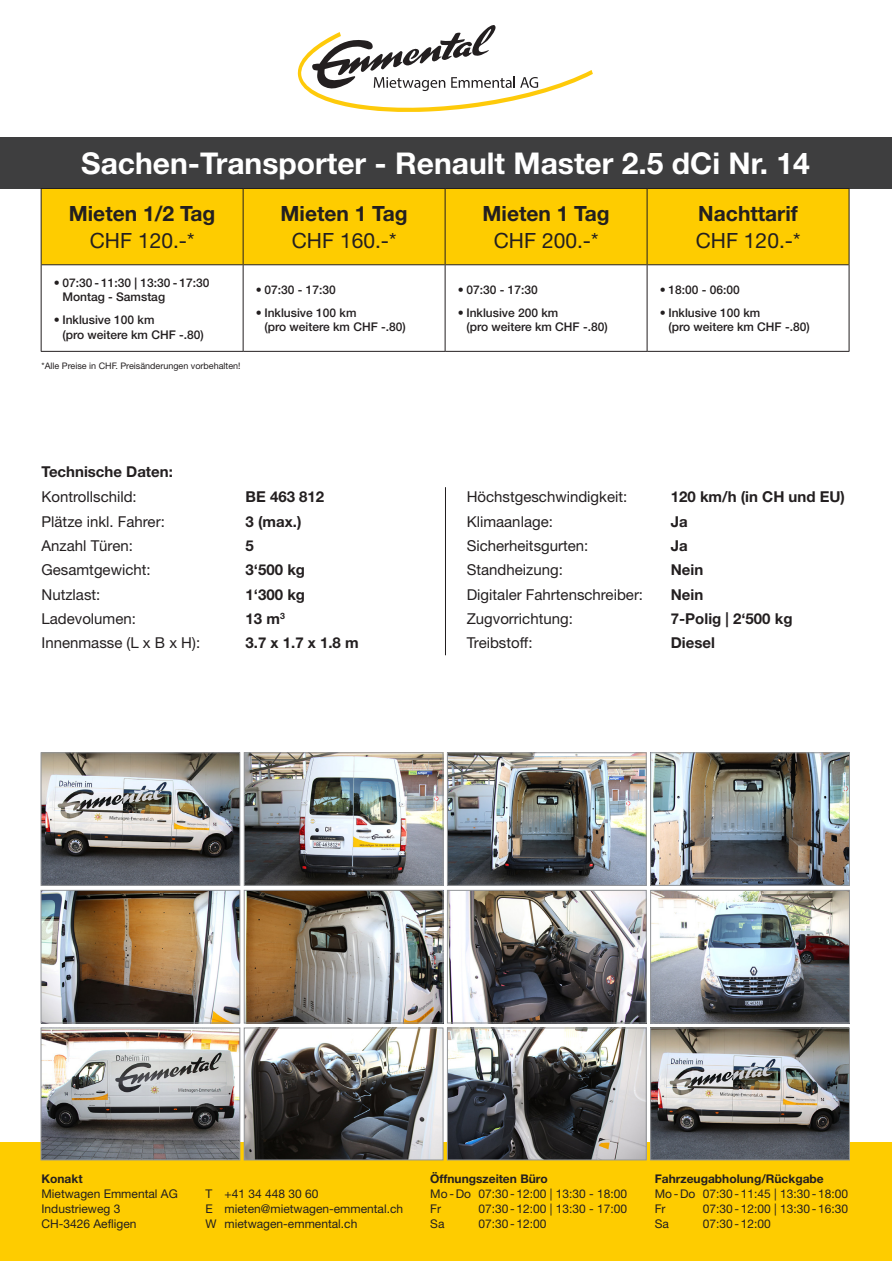
<style>
.page{position:relative;width:892px;height:1261px;background:#fff}
.page>*{position:absolute;margin:0;border:0;box-sizing:border-box;transform-origin:0 0}
.t1{font:700 30px "Helvetica Neue";color:#fff}
.t2{font:700 21px "Helvetica Neue";color:#231f20}
.t3{font:21px "Helvetica Neue";color:#231f20}
.t4{font:15px "Helvetica Neue";color:#231f20}
.t5{font:700 15px "Helvetica Neue";color:#231f20}
.t6{font:12px/15px "Helvetica Neue";color:#231f20}
.t7{font:500 12px/14.4px "Helvetica Neue";color:#231f20}
.t8{font:700 12px "Helvetica Neue";color:#231f20}
.t9{font:9px "Helvetica Neue";color:#231f20}
</style>
<div class="page">
<div style="left:0;top:1143px;width:892px;height:118px;background:#fecc00"></div>
<svg style="left:297px;top:25px;width:296px;height:87px"></svg>
<hr style="left:445px;top:487px;width:1px;height:168px;background:#231f20">
<img style="left:43px;top:754px;width:195px;height:130px">
<div style="left:41px;top:752px;width:199px;height:134px;border:1px solid #939598"></div>
<img style="left:246px;top:754px;width:195px;height:130px">
<div style="left:244px;top:752px;width:199px;height:134px;border:1px solid #939598"></div>
<img style="left:449px;top:754px;width:196px;height:130px">
<div style="left:447px;top:752px;width:200px;height:134px;border:1px solid #939598"></div>
<img style="left:652px;top:754px;width:196px;height:130px">
<div style="left:650px;top:752px;width:200px;height:134px;border:1px solid #939598"></div>
<img style="left:43px;top:892px;width:195px;height:129px">
<div style="left:41px;top:890px;width:199px;height:133px;border:1px solid #939598"></div>
<img style="left:652px;top:1030px;width:196px;height:128px">
<div style="left:650px;top:1028px;width:200px;height:132px;border:1px solid #939598"></div>
<img style="left:449px;top:1030px;width:196px;height:128px">
<div style="left:447px;top:1028px;width:200px;height:132px;border:1px solid #939598"></div>
<img style="left:246px;top:1030px;width:195px;height:128px">
<div style="left:244px;top:1028px;width:199px;height:132px;border:1px solid #939598"></div>
<img style="left:43px;top:1030px;width:195px;height:128px">
<div style="left:41px;top:1028px;width:199px;height:132px;border:1px solid #939598"></div>
<img style="left:652px;top:892px;width:196px;height:129px">
<div style="left:650px;top:890px;width:200px;height:133px;border:1px solid #939598"></div>
<img style="left:449px;top:892px;width:196px;height:129px">
<div style="left:447px;top:890px;width:200px;height:133px;border:1px solid #939598"></div>
<img style="left:246px;top:892px;width:195px;height:129px">
<div style="left:244px;top:890px;width:199px;height:133px;border:1px solid #939598"></div>
<div style="left:0;top:137px;width:892px;height:51px;background:#3e3e3f"></div>
<div style="left:42px;top:189px;width:807px;height:76px;background:#fecc00"></div>
<hr style="left:42px;top:265px;width:201px;height:1px;background:#231f20">
<hr style="left:243px;top:265px;width:202px;height:1px;background:#231f20">
<hr style="left:445px;top:265px;width:202px;height:1px;background:#231f20">
<hr style="left:647px;top:265px;width:202px;height:1px;background:#231f20">
<hr style="left:41px;top:188px;width:202px;height:1px;background:#231f20">
<hr style="left:41px;top:189px;width:1px;height:76px;background:#231f20">
<hr style="left:243px;top:188px;width:202px;height:1px;background:#231f20">
<hr style="left:243px;top:189px;width:1px;height:76px;background:#231f20">
<hr style="left:445px;top:188px;width:202px;height:1px;background:#231f20">
<hr style="left:445px;top:189px;width:1px;height:76px;background:#231f20">
<hr style="left:647px;top:188px;width:202px;height:1px;background:#231f20">
<hr style="left:647px;top:189px;width:1px;height:76px;background:#231f20">
<hr style="left:849px;top:189px;width:1px;height:76px;background:#231f20">
<hr style="left:41px;top:265px;width:1px;height:86px;background:#231f20">
<hr style="left:243px;top:265px;width:1px;height:86px;background:#231f20">
<hr style="left:445px;top:265px;width:1px;height:86px;background:#231f20">
<hr style="left:647px;top:265px;width:1px;height:86px;background:#231f20">
<hr style="left:849px;top:265px;width:1px;height:86px;background:#231f20">
<hr style="left:41px;top:351px;width:202px;height:1px;background:#231f20">
<hr style="left:243px;top:351px;width:202px;height:1px;background:#231f20">
<hr style="left:445px;top:351px;width:202px;height:1px;background:#231f20">
<hr style="left:647px;top:351px;width:202px;height:1px;background:#231f20">
<h1 class="t1" style="left:81px;top:145px;width:730px">Sachen-Transporter - Renault Master 2.5 dCi Nr. 14</h1>
<h2 class="t2" style="left:69px;top:201px;width:148px">Mieten 1/2 Tag</h2>
<h2 class="t3" style="left:90px;top:228px;width:106px">CHF 120.-*</h2>
<p class="t7" style="left:62px;top:275px;width:149px;text-indent:-9px">• 07:30 - 11:30 | 13:30 - 17:30<br>Montag - Samstag</p>
<p class="t7" style="left:62px;top:313px;width:143px;text-indent:-9px">• Inklusive 100 km<br>(pro weitere km CHF -.80)</p>
<p class="t9" style="left:42px;top:360px;width:201px">*Alle Preise in CHF. Preisänderungen vorbehalten!</p>
<h2 class="t2" style="left:281px;top:201px;width:129px">Mieten 1 Tag</h2>
<h2 class="t3" style="left:292px;top:228px;width:106px">CHF 160.-*</h2>
<p class="t7" style="left:256px;top:282px;width:81px">• 07:30 - 17:30</p>
<p class="t7" style="left:264px;top:305px;width:143px;text-indent:-9px">• Inklusive 100 km<br>(pro weitere km CHF -.80)</p>
<p class="t5" style="left:42px;top:463px;width:133px">Technische Daten:</p>
<p class="t4" style="left:42px;top:488px;width:97px">Kontrollschild:</p>
<p class="t5" style="left:246px;top:488px;width:80px">BE 463 812</p>
<p class="t4" style="left:42px;top:512px;width:125px">Plätze inkl. Fahrer:</p>
<p class="t5" style="left:246px;top:512px;width:57px">3 (max.)</p>
<p class="t4" style="left:42px;top:537px;width:93px">Anzahl Türen:</p>
<p class="t5" style="left:246px;top:536px;width:10px">5</p>
<p class="t4" style="left:42px;top:561px;width:111px">Gesamtgewicht:</p>
<p class="t5" style="left:246px;top:561px;width:61px">3‘500 kg</p>
<p class="t4" style="left:42px;top:585px;width:60px">Nutzlast:</p>
<p class="t5" style="left:246px;top:585px;width:61px">1‘300 kg</p>
<p class="t4" style="left:42px;top:610px;width:96px">Ladevolumen:</p>
<p class="t5" style="left:246px;top:609px;width:41px">13 m<sup>3</sup></p>
<p class="t4" style="left:42px;top:634px;width:160px">Innenmasse (L x B x H):</p>
<p class="t5" style="left:246px;top:634px;width:115px">3.7 x 1.7 x 1.8 m</p>
<h2 class="t2" style="left:483px;top:201px;width:129px">Mieten 1 Tag</h2>
<h2 class="t3" style="left:494px;top:228px;width:106px">CHF 200.-*</h2>
<p class="t7" style="left:458px;top:282px;width:81px">• 07:30 - 17:30</p>
<p class="t7" style="left:466px;top:305px;width:143px;text-indent:-9px">• Inklusive 200 km<br>(pro weitere km CHF -.80)</p>
<h2 class="t2" style="left:698px;top:201px;width:101px">Nachttarif</h2>
<h2 class="t3" style="left:696px;top:228px;width:106px">CHF 120.-*</h2>
<p class="t7" style="left:660px;top:282px;width:81px">• 18:00 - 06:00</p>
<p class="t7" style="left:668px;top:305px;width:143px;text-indent:-9px">• Inklusive 100 km<br>(pro weitere km CHF -.80)</p>
<p class="t4" style="left:467px;top:488px;width:162px">Höchstgeschwindigkeit:</p>
<p class="t5" style="left:671px;top:488px;width:176px">120 km/h (in CH und EU)</p>
<p class="t4" style="left:467px;top:512px;width:88px">Klimaanlage:</p>
<p class="t5" style="left:671px;top:512px;width:18px">Ja</p>
<p class="t4" style="left:467px;top:537px;width:123px">Sicherheitsgurten:</p>
<p class="t5" style="left:671px;top:536px;width:18px">Ja</p>
<p class="t4" style="left:467px;top:561px;width:98px">Standheizung:</p>
<p class="t5" style="left:671px;top:561px;width:34px">Nein</p>
<p class="t4" style="left:467px;top:585px;width:178px">Digitaler Fahrtenschreiber:</p>
<p class="t5" style="left:671px;top:585px;width:34px">Nein</p>
<p class="t4" style="left:467px;top:610px;width:108px">Zugvorrichtung:</p>
<p class="t5" style="left:671px;top:609px;width:123px">7-Polig | 2‘500 kg</p>
<p class="t4" style="left:467px;top:634px;width:67px">Treibstoff:</p>
<p class="t5" style="left:671px;top:634px;width:46px">Diesel</p>
<p class="t8" style="left:42px;top:1171px;width:43px">Konakt</p>
<p class="t6" style="left:42px;top:1186px;width:138px">Mietwagen Emmental AG<br>Industrieweg 3<br>CH-3426 Aefligen</p>
<p class="t6" style="left:206px;top:1186px;width:199px">T +41 34 448 30 60<br>E mieten@mietwagen-emmental.ch<br>W mietwagen-emmental.ch</p>
<p class="t8" style="left:430px;top:1171px;width:119px">Öffnungszeiten Büro</p>
<p class="t6" style="left:430px;top:1186px;width:198px">Mo-Do 07:30-12:00 | 13:30 - 18:00<br>Fr</p>
<p class="t6" style="left:478px;top:1201px;width:150px">07:30-12:00 | 13:30 - 17:00</p>
<p class="t6" style="left:430px;top:1216px;width:16px">Sa</p>
<p class="t6" style="left:478px;top:1216px;width:70px">07:30-12:00</p>
<p class="t8" style="left:655px;top:1171px;width:171px">Fahrzeugabholung/Rückgabe</p>
<p class="t6" style="left:655px;top:1186px;width:195px">Mo-Do 07:30-11:45 | 13:30-18:00<br>Fr</p>
<p class="t6" style="left:703px;top:1201px;width:147px">07:30 -12:00 | 13:30-16:30</p>
<p class="t6" style="left:655px;top:1216px;width:16px">Sa</p>
<p class="t6" style="left:703px;top:1216px;width:70px">07:30 -12:00</p>
</div>
